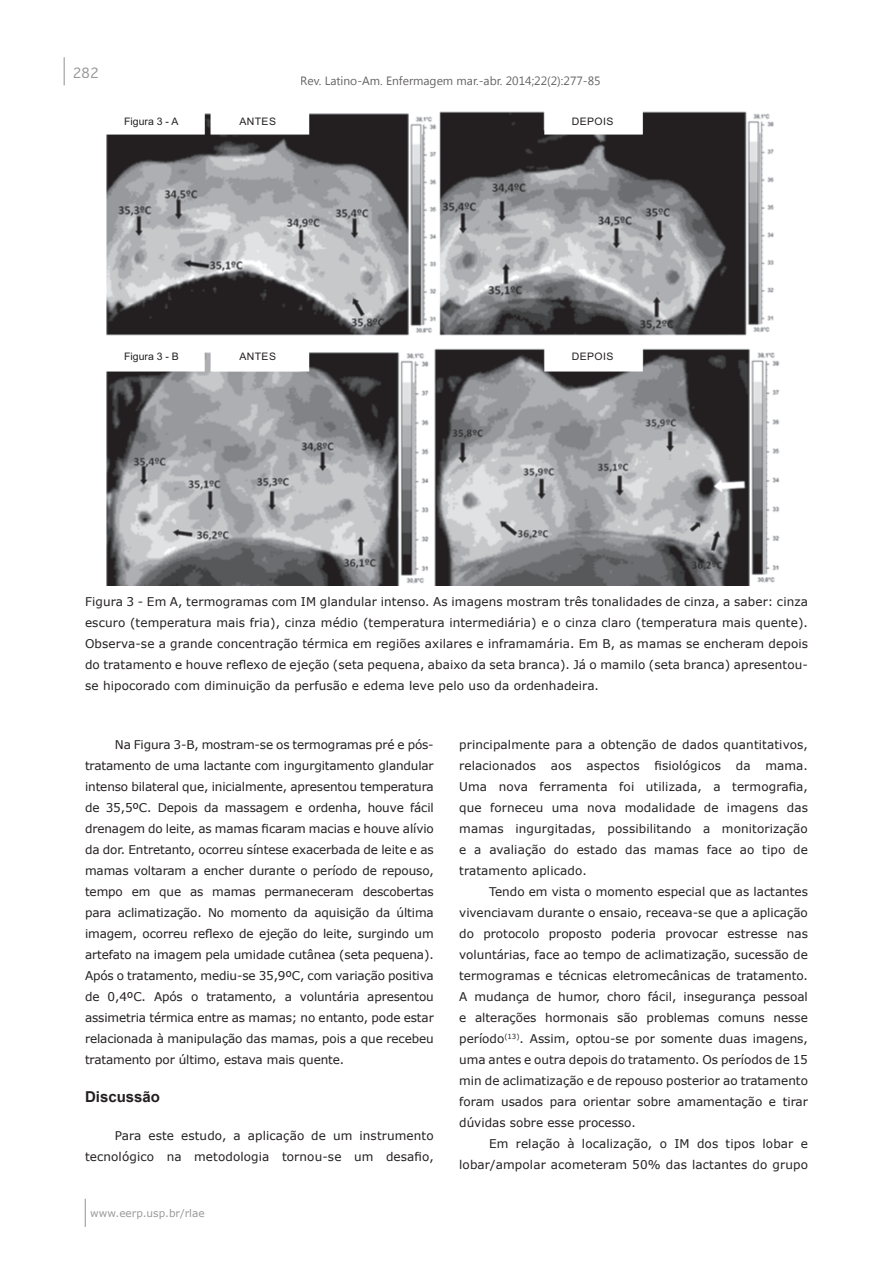
<style>
.page{position:relative;width:893px;height:1263px;background:#fff}
.page>*{position:absolute;margin:0;border:0;box-sizing:border-box;transform-origin:0 0}
._13__Seção{font:700 15px "Arial";color:#231f20}
.t1{font:13.5px "Geneva";color:#6c6d70}
._16__Texto{font:12px/21px "Verdana";letter-spacing:.01em;color:#231f20;text-align:justify}
._17__Título_tabela_e{font:12px/21px "Verdana";letter-spacing:.01em;color:#231f20;text-align:justify}
.t2{font:12px "Segoe UI";color:#231f20}
.t3{font:10.5px "Verdana";color:#6c6d70}
.t4{font:10.35px "Arial";letter-spacing:.035em;color:#231f20}
</style>
<div class="page">
<svg style="left:85px;top:1199px;width:1px;height:28px"></svg>
<svg style="left:64px;top:57px;width:1px;height:28px"></svg>
<img style="left:106px;top:111px;width:674px;height:475px">
<p class="t1" style="left:72px;top:64px;width:29px">282</p>
<p class="t2" style="left:301px;top:73px;width:301px">Rev. Latino-Am. Enfermagem mar.-abr. 2014;22(2):277-85</p>
<p class="t4" style="left:124px;top:115px;width:56px">Figura 3 - A</p>
<p class="t4" style="left:240px;top:115px;width:38px">ANTES</p>
<p class="t4" style="left:572px;top:115px;width:43px">DEPOIS</p>
<p class="t4" style="left:124px;top:350px;width:56px">Figura 3 - B</p>
<p class="t4" style="left:240px;top:350px;width:38px">ANTES</p>
<p class="t4" style="left:572px;top:350px;width:43px">DEPOIS</p>
<p class="_17__Título_tabela_e" style="left:85px;top:591px;width:724px">Figura 3 - Em A, termogramas com IM glandular intenso. As imagens mostram três tonalidades de cinza, a saber: cinza escuro (temperatura mais fria), cinza médio (temperatura intermediária) e o cinza claro (temperatura mais quente).<br>Observa-se a grande concentração térmica em regiões axilares e inframamária. Em B, as mamas se encheram depois do tratamento e houve reflexo de ejeção (seta pequena, abaixo da seta branca). Já o mamilo (seta branca) apresentou&shy;se hipocorado com diminuição da perfusão e edema leve pelo uso da ordenhadeira.</p>
<p class="_16__Texto" style="left:85px;top:734px;width:350px;text-indent:30px">Na Figura 3-B, mostram-se os termogramas pré e pós&shy;tratamento de uma lactante com ingurgitamento glandular intenso bilateral que, inicialmente, apresentou temperatura de 35,5ºC. Depois da massagem e ordenha, houve fácil drenagem do leite, as mamas ficaram macias e houve alívio da dor. Entretanto, ocorreu síntese exacerbada de leite e as mamas voltaram a encher durante o período de repouso, tempo em que as mamas permaneceram descobertas para aclimatização. No momento da aquisição da última imagem, ocorreu reflexo de ejeção do leite, surgindo um artefato na imagem pela umidade cutânea (seta pequena).<br>Após o tratamento, mediu-se 35,9ºC, com variação positiva de 0,4ºC. Após o tratamento, a voluntária apresentou assimetria térmica entre as mamas; no entanto, pode estar relacionada à manipulação das mamas, pois a que recebeu tratamento por último, estava mais quente.</p>
<p class="_13__Seção" style="left:85px;top:1087px;width:77px">Discussão</p>
<p class="_16__Texto" style="left:85px;top:1125px;width:350px;text-align:right">Para este estudo, a aplicação de um instrumento tecnológico na metodologia tornou-se um desafio,</p>
<p class="t3" style="left:90px;top:1206px;width:116px">www.eerp.usp.br/rlae</p>
<p class="_16__Texto" style="left:459px;top:734px;width:350px">principalmente para a obtenção de dados quantitativos, relacionados aos aspectos fisiológicos da mama.<br>Uma nova ferramenta foi utilizada, a termografia, que forneceu uma nova modalidade de imagens das mamas ingurgitadas, possibilitando a monitorização e a avaliação do estado das mamas face ao tipo de tratamento aplicado.</p>
<p class="_16__Texto" style="left:459px;top:881px;width:350px;text-indent:30px">Tendo em vista o momento especial que as lactantes vivenciavam durante o ensaio, receava-se que a aplicação do protocolo proposto poderia provocar estresse nas voluntárias, face ao tempo de aclimatização, sucessão de termogramas e técnicas eletromecânicas de tratamento.<br>A mudança de humor, choro fácil, insegurança pessoal e alterações hormonais são problemas comuns nesse período<sup>(13)</sup>. Assim, optou-se por somente duas imagens, uma antes e outra depois do tratamento. Os períodos de 15 min de aclimatização e de repouso posterior ao tratamento foram usados para orientar sobre amamentação e tirar dúvidas sobre esse processo.</p>
<p class="_16__Texto" style="left:459px;top:1133px;width:350px;text-align:right">Em relação à localização, o IM dos tipos lobar e lobar/ampolar acometeram 50% das lactantes do grupo</p>
</div>
